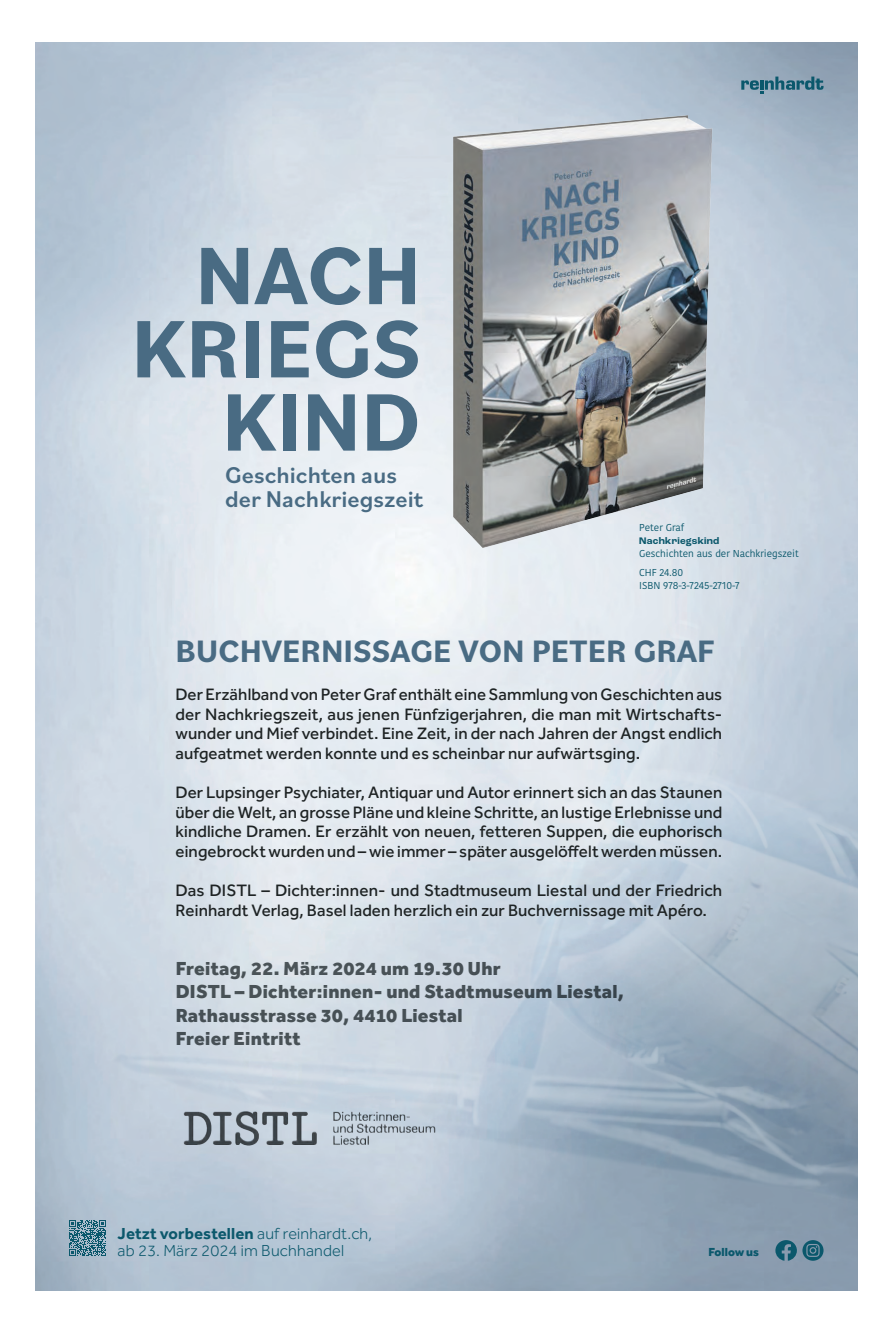
<style>
.page{position:relative;width:893px;height:1333px;background:#fff}
.page>*{position:absolute;margin:0;border:0;box-sizing:border-box;transform-origin:0 0}
.t1{font:700 85.2px/146.4px "Bilo";color:#496b83;text-align:center}
.t2{font:700 32.5px "Bilo";color:#496b83}
.t3{font:500 23.9px/23.9px "Bilo";color:#496b83}
.t4{font:800 19.4px/23.3px "Effra CC";letter-spacing:.015em;color:#575e60}
.t5{font:500 17px/19.6px "Effra CC";letter-spacing:.005em;color:#1e2324;text-align:justify}
.t6{font:300 16.4px/17.6px "Effra CC";letter-spacing:.01em;color:#0b586c}
.t7{font:800 12px "Effra CC";color:#0b586c}
.t8{font:10px/18.7px "Kohinoor Bangla";letter-spacing:-.005em;color:#0b586c}
.t9{font:700 10px "Roc Grotesk";letter-spacing:.03em;color:#0b586c}
.s1{font-weight:700}
</style>
<div class="page">
<img style="left:35px;top:43px;width:822px;height:1247px">
<svg style="left:775px;top:1239px;width:48px;height:21px"></svg>
<svg style="left:741px;top:77px;width:82px;height:17px"></svg>
<svg style="left:69px;top:1219px;width:37px;height:37px"></svg>
<img style="left:112px;top:612px;width:745px;height:607px">
<img style="left:175px;top:1096px;width:270px;height:65px">
<img style="left:440px;top:108px;width:281px;height:447px">
<h1 class="t1" style="left:195px;top:198px;width:228px">NACH<br>KIND</h1>
<h3 class="t3" style="left:225px;top:462px;width:199px">Geschichten aus der Nachkriegszeit</h3>
<h1 class="t1" style="left:131px;top:271px;width:291px">KRIEGS</h1>
<p class="t8" style="left:639px;top:518px;width:47px">Peter Graf</p>
<p class="t9" style="left:639px;top:534px;width:82px">Nachkriegskind</p>
<p class="t8" style="left:639px;top:544px;width:161px">Geschichten aus der Nachkriegszeit<br>CHF 24.80</p>
<p class="t8" style="left:639px;top:575px;width:102px">ISBN 978-3-7245-2710-7</p>
<h2 class="t2" style="left:175px;top:629px;width:541px">BUCHVERNISSAGE VON PETER GRAF</h2>
<p class="t5" style="left:175px;top:686px;width:548px">Der Erzählband von Peter Graf enthält eine Sammlung von Geschichten aus der Nachkriegszeit, aus jenen Fünfzigerjahren, die man mit Wirtschafts&shy;wunder und Mief verbindet. Eine Zeit, in der nach Jahren der Angst endlich aufgeatmet werden konnte und es scheinbar nur aufwärtsging.</p>
<p class="t5" style="left:175px;top:784px;width:548px">Der Lupsinger Psychiater, Antiquar und Autor erinnert sich an das Staunen über die Welt, an grosse Pläne und kleine Schritte, an lustige Erlebnisse und kindliche Dramen. Er erzählt von neuen, fetteren Suppen, die euphorisch eingebrockt wurden und – wie immer – später ausgelöffelt werden müssen.</p>
<p class="t5" style="left:175px;top:882px;width:548px">Das DISTL – Dichter:innen- und Stadtmuseum Liestal und der Friedrich<br>Reinhardt Verlag, Basel laden herzlich ein zur Buchvernissage mit Apéro.</p>
<p class="t4" style="left:175px;top:958px;width:450px">Freitag, 22. März 2024 um 19.30 Uhr<br>DISTL – Dichter:innen- und Stadtmuseum Liestal, Rathausstrasse 30, 4410 Liestal<br>Freier Eintritt</p>
<p class="t6" style="left:118px;top:1226px;width:256px"><span class="s1">Jetzt vorbestellen</span> auf reinhardt.ch, ab 23. März 2024 im Buchhandel</p>
<p class="t7" style="left:709px;top:1243px;width:52px">Follow us</p>
</div>
